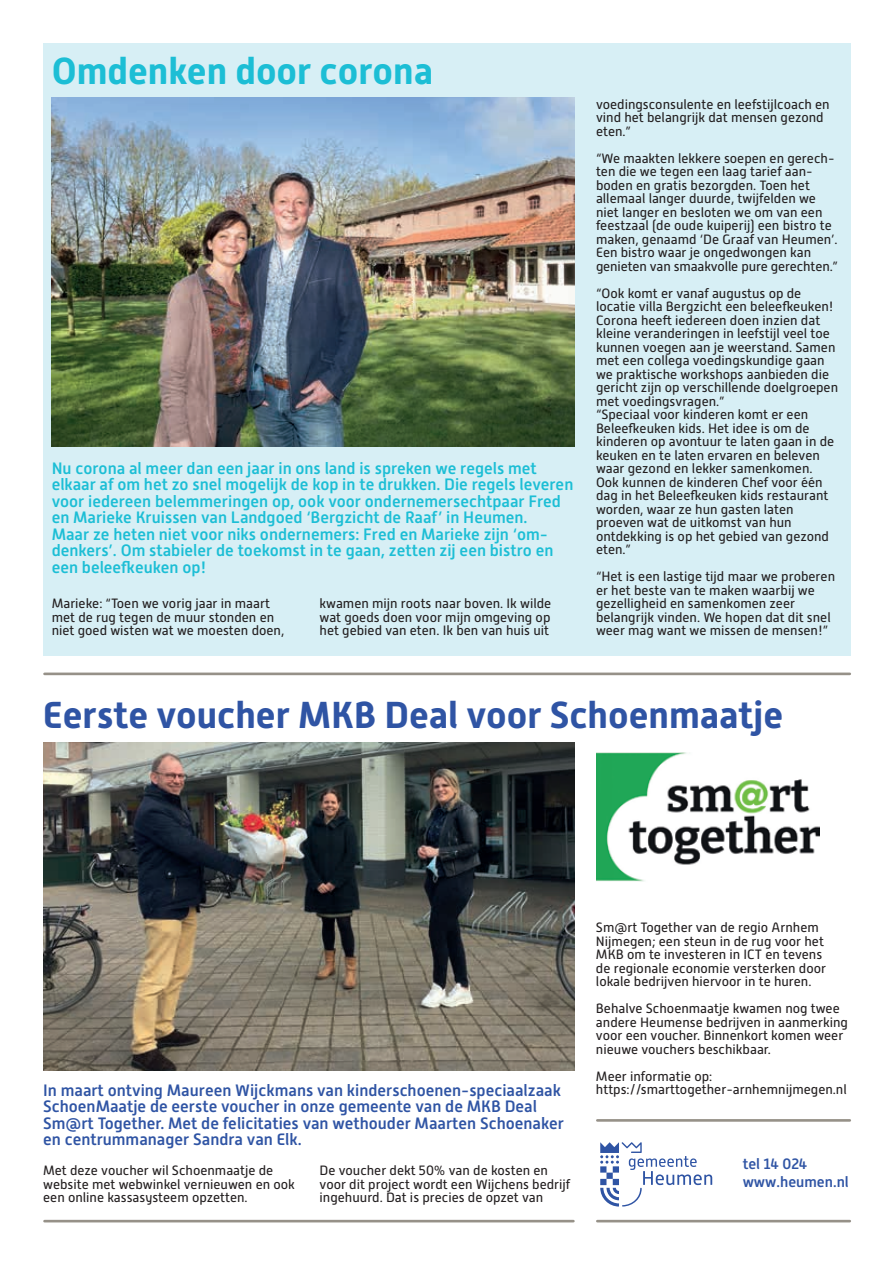
<style>
.page{position:relative;width:893px;height:1263px;background:#fff}
.page>*{position:absolute;margin:0;border:0;box-sizing:border-box;transform-origin:0 0}
.t1{font:700 37.5px "Alwyn New";color:#2f54a4}
.t2{font:700 37.5px "Alwyn New";color:#1cbed5}
.t3{font:500 16.5px/16.5px "Alwyn New";color:#1cbed5}
.t4{font:500 16.5px/16.5px "Alwyn New";color:#2f54a4}
.t5{font:500 15px/18px "Alwyn New";color:#2f54a4}
.t6{font:13.5px/13.5px "Alwyn New";color:#231f20}
</style>
<div class="page">
<div style="left:43px;top:43px;width:808px;height:612px;background:#d7eff5"></div>
<svg style="left:600px;top:1142px;width:112px;height:64px"></svg>
<hr style="left:597px;top:1220px;width:253px;height:2px;background:#969188">
<hr style="left:597px;top:1119px;width:253px;height:3px;background:#969188">
<hr style="left:45px;top:1220px;width:528px;height:2px;background:#969188">
<img style="left:52px;top:97px;width:523px;height:349px">
<img style="left:43px;top:743px;width:532px;height:327px">
<hr style="left:45px;top:672px;width:805px;height:3px;background:#969188">
<img style="left:596px;top:752px;width:223px;height:130px">
<h1 class="t2" style="left:52px;top:50px;width:383px">Omdenken door corona</h1>
<p class="t3" style="left:52px;top:460px;width:523px">Nu corona al meer dan een jaar in ons land is spreken we regels met elkaar af om het zo snel mogelijk de kop in te drukken. Die regels leveren voor iedereen belemmeringen op, ook voor ondernemersechtpaar Fred en Marieke Kruissen van Landgoed ‘Bergzicht de Raaf’ in Heumen.<br>Maar ze heten niet voor niks ondernemers: Fred en Marieke zijn ‘om&shy;denkers’. Om stabieler de toekomst in te gaan, zetten zij een bistro en een beleefkeuken op!</p>
<p class="t6" style="left:52px;top:597px;width:234px">Marieke: “Toen we vorig jaar in maart met de rug tegen de muur stonden en niet goed wisten wat we moesten doen,</p>
<p class="t6" style="left:320px;top:597px;width:233px;text-align:justify">kwamen mijn roots naar boven. Ik wilde wat goeds doen voor mijn omgeving op het gebied van eten. Ik ben van huis uit</p>
<p class="t6" style="left:596px;top:97px;width:235px">voedingsconsulente en leefstijlcoach en vind het belangrijk dat mensen gezond eten.”</p>
<p class="t6" style="left:596px;top:151px;width:244px">“We maakten lekkere soepen en gerech&shy;ten die we tegen een laag tarief aan&shy;boden en gratis bezorgden. Toen het allemaal langer duurde, twijfelden we niet langer en besloten we om van een feestzaal (de oude kuiperij) een bistro te maken, genaamd ‘De Graaf van Heumen’.<br>Een bistro waar je ongedwongen kan genieten van smaakvolle pure gerechten.”</p>
<p class="t6" style="left:596px;top:286px;width:244px">“Ook komt er vanaf augustus op de locatie villa Bergzicht een beleefkeuken!<br>Corona heeft iedereen doen inzien dat kleine veranderingen in leefstijl veel toe kunnen voegen aan je weerstand. Samen met een collega voedingskundige gaan we praktische workshops aanbieden die gericht zijn op verschillende doelgroepen met voedingsvragen.”<br>“Speciaal voor kinderen komt er een Beleefkeuken kids. Het idee is om de kinderen op avontuur te laten gaan in de keuken en te laten ervaren en beleven waar gezond en lekker samenkomen.<br>Ook kunnen de kinderen Chef voor één dag in het Beleefkeuken kids restaurant worden, waar ze hun gasten laten proeven wat de uitkomst van hun ontdekking is op het gebied van gezond eten.”</p>
<p class="t6" style="left:596px;top:570px;width:241px">“Het is een lastige tijd maar we proberen er het beste van te maken waarbij we gezelligheid en samenkomen zeer belangrijk vinden. We hopen dat dit snel weer mag want we missen de mensen!”</p>
<h1 class="t1" style="left:43px;top:693px;width:741px">Eerste voucher MKB Deal voor Schoenmaatje</h1>
<p class="t4" style="left:43px;top:1082px;width:522px">In maart ontving Maureen Wijckmans van kinderschoenen-speciaalzaak SchoenMaatje de eerste voucher in onze gemeente van de MKB Deal Sm@rt Together. Met de felicitaties van wethouder Maarten Schoenaker en centrummanager Sandra van Elk.</p>
<p class="t6" style="left:43px;top:1164px;width:253px">Met deze voucher wil Schoenmaatje de website met webwinkel vernieuwen en ook een online kassasysteem opzetten.</p>
<p class="t6" style="left:320px;top:1164px;width:252px">De voucher dekt 50% van de kosten en voor dit project wordt een Wijchens bedrijf ingehuurd. Dat is precies de opzet van</p>
<p class="t6" style="left:596px;top:921px;width:232px">Sm@rt Together van de regio Arnhem Nijmegen; een steun in de rug voor het MKB om te investeren in ICT en tevens de regionale economie versterken door lokale bedrijven hiervoor in te huren.</p>
<p class="t6" style="left:596px;top:1002px;width:253px">Behalve Schoenmaatje kwamen nog twee andere Heumense bedrijven in aanmerking voor een voucher. Binnenkort komen weer nieuwe vouchers beschikbaar.</p>
<p class="t6" style="left:596px;top:1069px;width:252px">Meer informatie op: https://smarttogether-arnhemnijmegen.nl</p>
<p class="t5" style="left:743px;top:1154px;width:108px">tel 14 024 www.heumen.nl</p>
</div>
